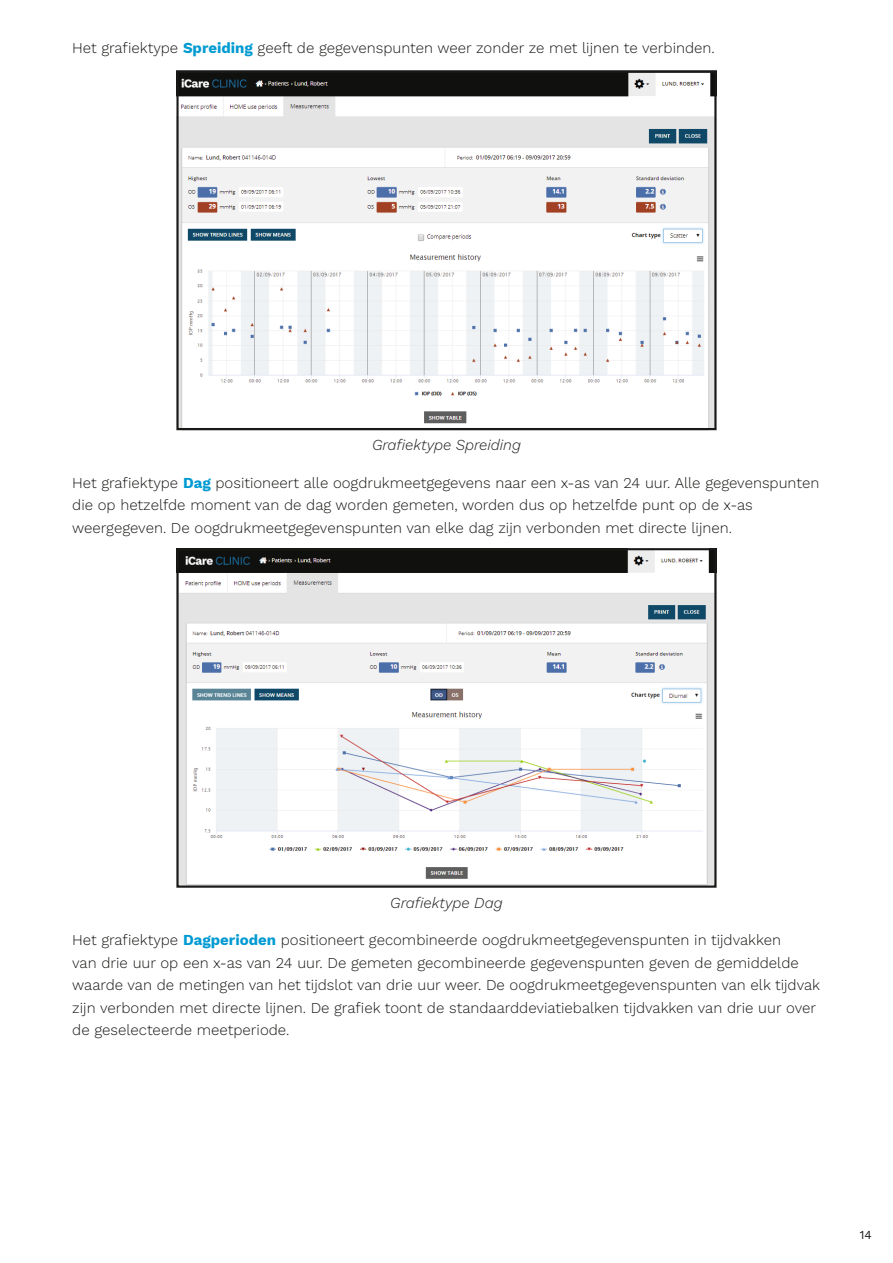
<style>
.page{position:relative;width:893px;height:1263px;background:#fff}
.page>*{position:absolute;margin:0;border:0;box-sizing:border-box;transform-origin:0 0}
.Body_text{font:300 15px/22.5px "Work Sans";color:#191917}
.t1{font:italic 300 15px "Work Sans";color:#191917}
.t2{font:12px "Work Sans";color:#191917}
.s1{font-weight:700;color:#009ad2}
</style>
<div class="page">
<img style="left:179px;top:74px;width:534px;height:353px">
<div style="left:176px;top:71px;width:540px;height:359px;border:2px solid #191917"></div>
<img style="left:179px;top:551px;width:534px;height:334px">
<div style="left:176px;top:548px;width:540px;height:340px;border:2px solid #191917"></div>
<p class="Body_text" style="left:72px;top:36px;width:644px">Het grafiektype <span class="s1">Spreiding</span> geeft de gegevenspunten weer zonder ze met lijnen te verbinden.</p>
<p class="t1" style="left:372px;top:434px;width:150px">Grafiektype Spreiding</p>
<p class="Body_text" style="left:72px;top:471px;width:749px">Het grafiektype <span class="s1">Dag</span> positioneert alle oogdrukmeetgegevens naar een x-as van 24 uur. Alle gegevenspunten die op hetzelfde moment van de dag worden gemeten, worden dus op hetzelfde punt op de x-as weergegeven. De oogdrukmeetgegevenspunten van elke dag zijn verbonden met directe lijnen.</p>
<p class="t1" style="left:390px;top:891px;width:114px">Grafiektype Dag</p>
<p class="Body_text" style="left:72px;top:928px;width:749px">Het grafiektype <span class="s1">Dagperioden</span> positioneert gecombineerde oogdrukmeetgegevenspunten in tijdvakken<br>van drie uur op een x-as van 24 uur. De gemeten gecombineerde gegevenspunten geven de gemiddelde waarde van de metingen van het tijdslot van drie uur weer. De oogdrukmeetgegevenspunten van elk tijdvak zijn verbonden met directe lijnen. De grafiek toont de standaarddeviatiebalken tijdvakken van drie uur over de geselecteerde meetperiode.</p>
<p class="t2" style="left:860px;top:1225px;width:14px">14</p>
</div>
